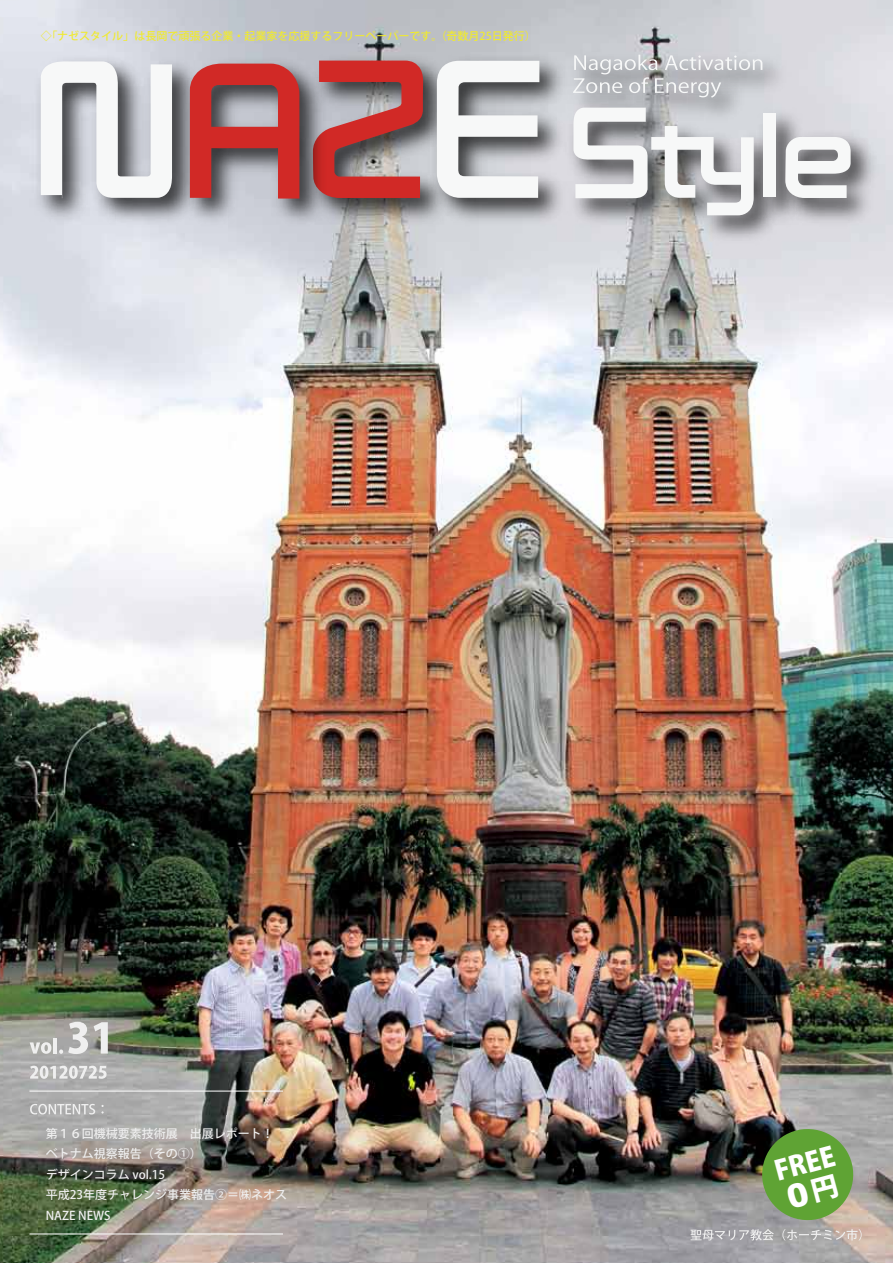
<style>
.page{position:relative;width:893px;height:1263px;background:#fff}
.page>*{position:absolute;margin:0;border:0;box-sizing:border-box;transform-origin:0 0}
.t1{font:800 27px "Koz Go Pro";color:#fff}
.t2{font:500 12px/20.5px "Koz Go Pro";color:#efefef}
.t3{font:500 10.95px "Koz Go Pro";color:#f0ea30}
</style>
<div class="page">
<img style="left:0;top:0;width:893px;height:1263px">
<svg style="left:30px;top:1104px;width:65px;height:10px"></svg>
<svg style="left:101px;top:1105px;width:3px;height:8px"></svg>
<hr style="left:29px;top:1091px;width:254px;height:1px;background:#fff">
<svg style="left:30px;top:1042px;width:21px;height:12px"></svg>
<hr style="left:53px;top:1038px;width:4px;height:15px;background:#efefef">
<svg style="left:59px;top:1022px;width:29px;height:32px"></svg>
<svg style="left:94px;top:1022px;width:14px;height:31px"></svg>
<svg style="left:30px;top:1066px;width:77px;height:13px"></svg>
<hr style="left:29px;top:1233px;width:254px;height:1px;background:#fff">
<img style="left:562px;top:43px;width:233px;height:59px">
<img style="left:681px;top:98px;width:73px;height:10px">
<svg style="left:573px;top:55px;width:189px;height:43px"></svg>
<img style="left:29px;top:49px;width:176px;height:182px">
<svg style="left:41px;top:61px;width:131px;height:137px"></svg>
<img style="left:301px;top:49px;width:124px;height:182px">
<svg style="left:332px;top:61px;width:91px;height:137px"></svg>
<img style="left:425px;top:49px;width:148px;height:182px">
<svg style="left:437px;top:61px;width:102px;height:137px"></svg>
<img style="left:178px;top:52px;width:154px;height:180px">
<svg style="left:190px;top:64px;width:109px;height:135px"></svg>
<img style="left:561px;top:96px;width:120px;height:135px">
<img style="left:639px;top:215px;width:148px;height:34px">
<svg style="left:573px;top:108px;width:178px;height:107px"></svg>
<img style="left:751px;top:102px;width:58px;height:128px">
<div style="left:763px;top:114px;width:13px;height:83px;background:#f7f8f8"></div>
<img style="left:773px;top:125px;width:111px;height:106px">
<svg style="left:785px;top:137px;width:66px;height:61px"></svg>
<img style="left:690px;top:1122px;width:172px;height:118px">
<p class="t3" style="left:41px;top:29px;width:508px">◇「ナゼスタイル」は長岡で頑張る企業・起業家を応援するフリーペーパーです。（奇数月25日発行）　</p>
<p class="t2" style="left:46px;top:1123px;width:243px">第１６回機械要素技術展　出展レポート！ベトナム視察報告（その①）<br>デザインコラム vol.15<br>平成23年度チャレンジ事業報告②＝㈱ネオス<br>NAZE NEWS</p>
<h1 class="t1" style="left:771px;top:1154px;width:63px;rotate:-15deg">FREE</h1>
</div>
